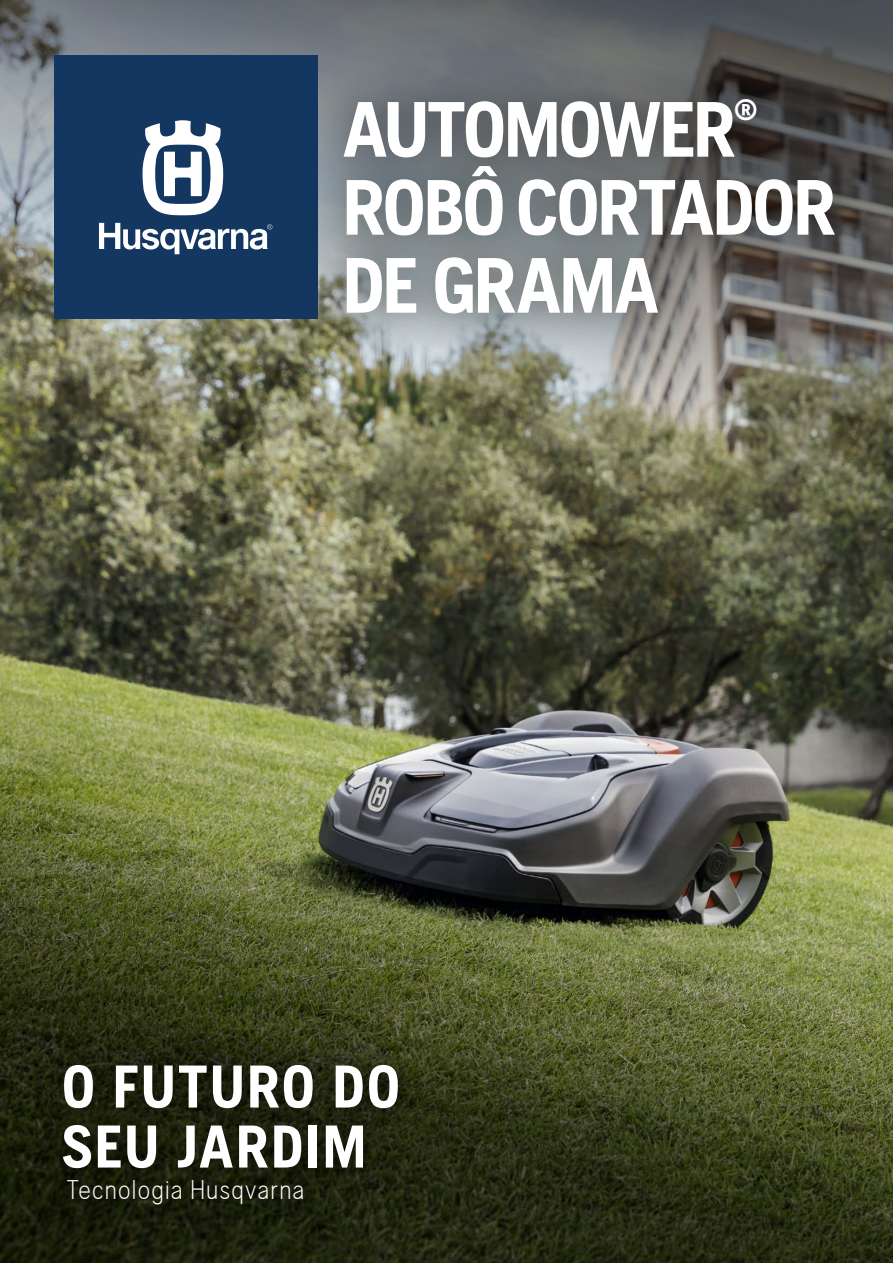
<style>
.page{position:relative;width:893px;height:1263px;background:#fff}
.page>*{position:absolute;margin:0;border:0;box-sizing:border-box;transform-origin:0 0}
.t1{font:700 78px/78px "Husqvarna Gothic";letter-spacing:-.02em;color:#fff}
.t2{font:700 60px/60px "Husqvarna Gothic";letter-spacing:.04em;color:#fff}
.t3{font:300 27px "Husqvarna Gothic";letter-spacing:.045em;color:#fff}
</style>
<div class="page">
<img style="left:0;top:583px;width:893px;height:99px">
<img style="left:0;top:682px;width:893px;height:581px">
<svg style="left:0;top:0;width:893px;height:583px;background:#71735e"></svg>
<div style="left:54px;top:55px;width:263px;height:264px;background:#143761"></div>
<svg style="left:142px;top:120px;width:81px;height:96px"></svg>
<svg style="left:99px;top:223px;width:173px;height:31px"></svg>
<div style="left:291px;top:45px;width:596px;height:322px;background:#000;opacity:.4"></div>
<div style="left:43px;top:1154px;width:288px;height:76px;background:#000;opacity:.75"></div>
<div style="left:35px;top:1036px;width:392px;height:161px;background:#000;opacity:.75"></div>
<p class="t1" style="left:343px;top:90px;width:495px">AUTOMOWER<sup>®<br></sup>ROBÔ CORTADOR<br>DE GRAMA</p>
<p class="t2" style="left:62px;top:1056px;width:339px">O FUTURO DO<br>SEU JARDIM</p>
<p class="t3" style="left:67px;top:1175px;width:239px">Tecnologia Husqvarna</p>
</div>
